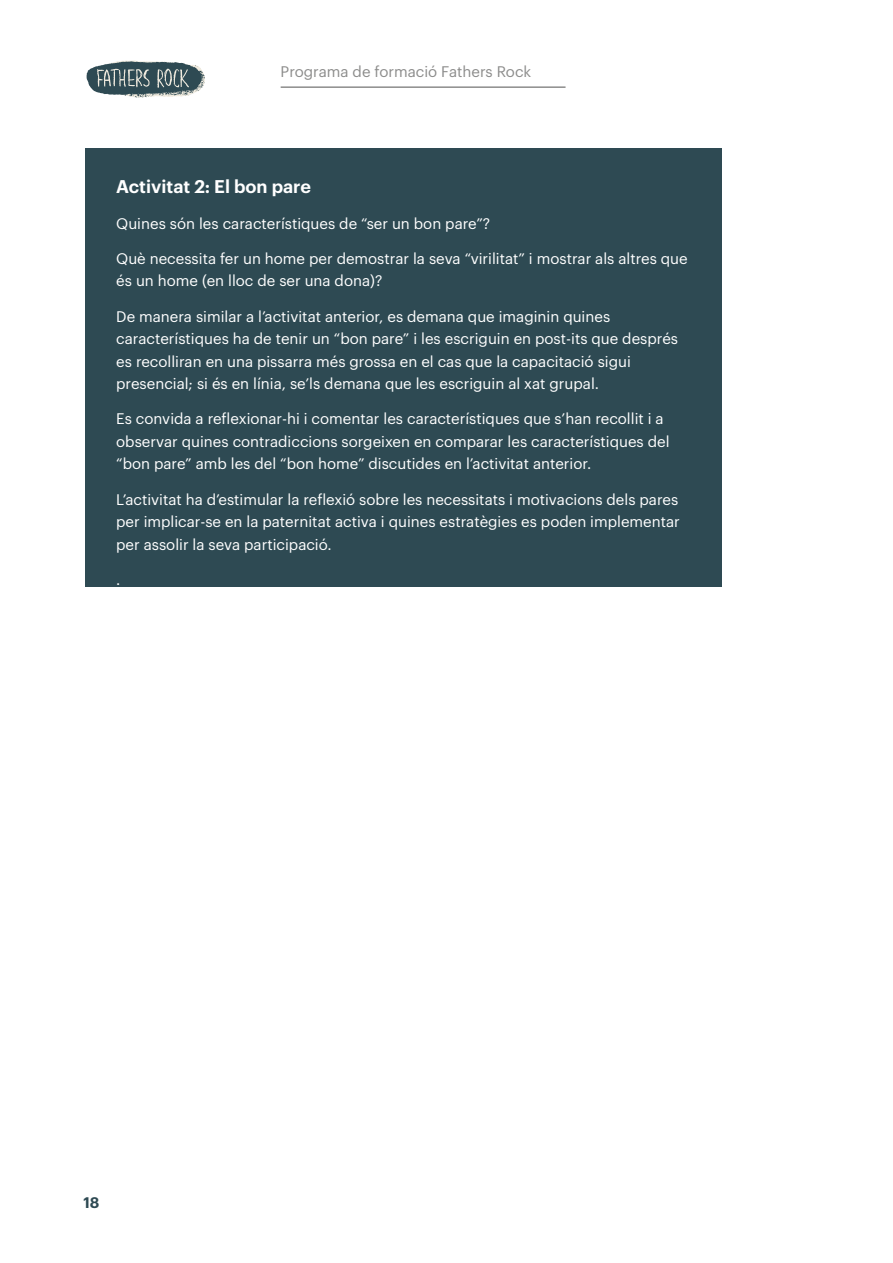
<style>
.page{position:relative;width:893px;height:1263px;background:#fff}
.page>*{position:absolute;margin:0;border:0;box-sizing:border-box;transform-origin:0 0}
.t1{font:600 18px "Graphik";color:#fff}
.t2{font:15px/22.5px "Graphik";color:#fff}
.t3{font:15px "Graphik";color:#8c8c8b}
.t4{font:600 15px "Graphik";color:#2e4a53}
</style>
<div class="page">
<hr style="left:281px;top:86px;width:285px;height:2px;background:#8c8c8b">
<svg style="left:87px;top:60px;width:118px;height:38px"></svg>
<div style="left:85px;top:149px;width:636px;height:438px;background:#2e4a53"></div>
<p class="t3" style="left:281px;top:60px;width:252px">Programa de formació Fathers Rock</p>
<p class="t1" style="left:116px;top:173px;width:196px">Activitat 2: El bon pare</p>
<p class="t2" style="left:116px;top:211px;width:376px">Quines són les característiques de “ser un bon pare”?</p>
<p class="t2" style="left:116px;top:246px;width:573px">Què necessita fer un home per demostrar la seva “virilitat” i mostrar als altres que és un home (en lloc de ser una dona)?</p>
<p class="t2" style="left:116px;top:304px;width:563px">De manera similar a l’activitat anterior, es demana que imaginin quines característiques ha de tenir un “bon pare” i les escriguin en post-its que després es recolliran en una pissarra més grossa en el cas que la capacitació sigui presencial; si és en línia, se’ls demana que les escriguin al xat grupal.</p>
<p class="t2" style="left:116px;top:406px;width:555px">Es convida a reflexionar-hi i comentar les característiques que s’han recollit i a observar quines contradiccions sorgeixen en comparar les característiques del “bon pare” amb les del “bon home” discutides en l’activitat anterior.</p>
<p class="t2" style="left:116px;top:487px;width:565px;text-align:justify">L’activitat ha d’estimular la reflexió sobre les necessitats i motivacions dels pares per implicar-se en la paternitat activa i quines estratègies es poden implementar per assolir la seva participació.</p>
<p class="t2" style="left:116px;top:567px;width:6px">.</p>
<p class="t4" style="left:83px;top:1191px;width:18px">18</p>
</div>
